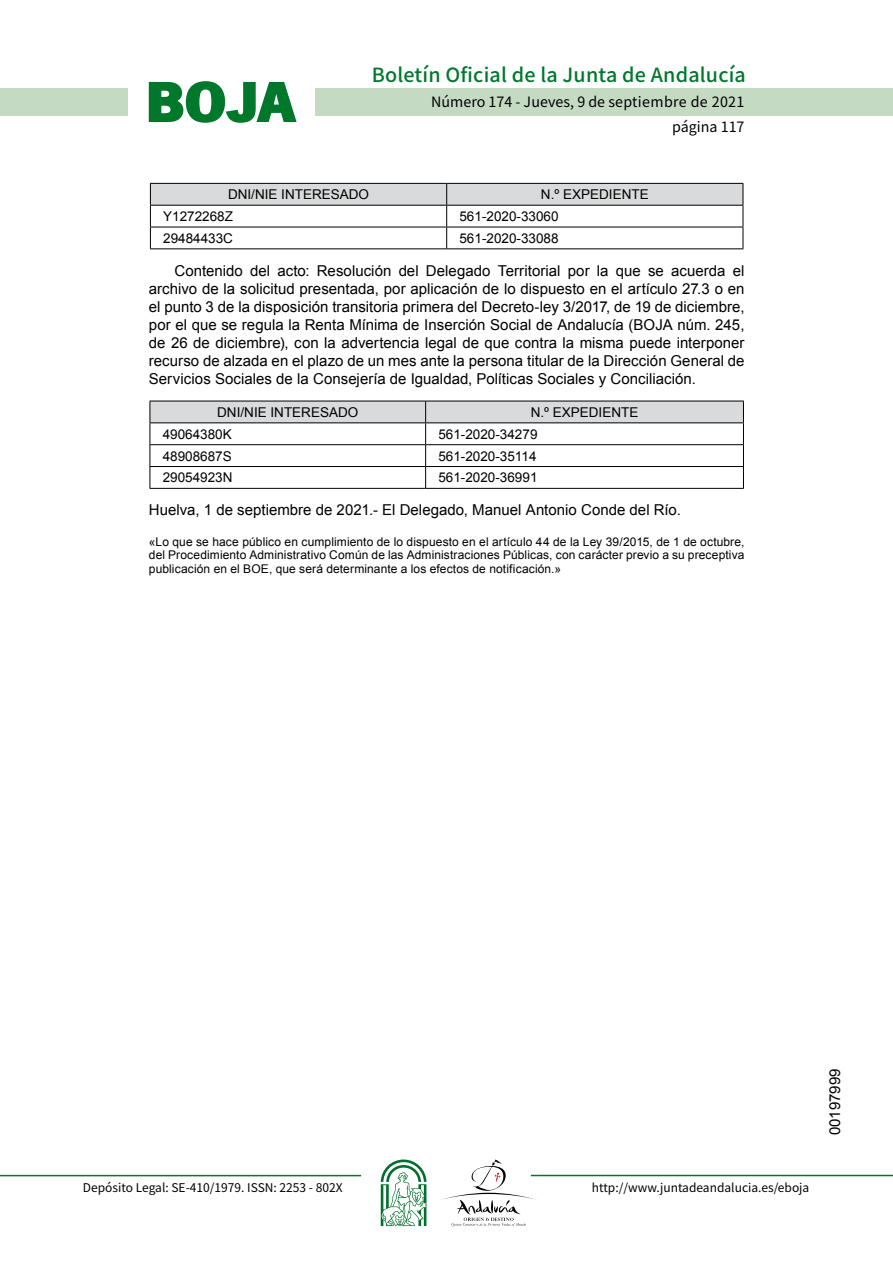
<style>
.page{position:relative;width:893px;height:1263px;background:#fff}
.page>*{position:absolute;margin:0;border:0;box-sizing:border-box;transform-origin:0 0}
.t1{font:700 57.75px "News Got T";color:#00782c;scale:1.14 1}
.t2{font:500 19.5px "Noto Sans HK";letter-spacing:.01em;color:#00782c}
.t3{font:15px/18px "Arial";color:#000;text-align:justify}
.t4{font:14.25px/24.5px "Noto Sans HK";color:#000;text-align:right}
.t5{font:13.5px "Arial";color:#000}
.t6{font:12px/13.5px "Arial";letter-spacing:.01em;color:#000;text-align:justify}
.t7{font:12px "Noto Sans HK";color:#000}
</style>
<div class="page">
<div style="left:315px;top:88px;width:577px;height:28px;background:#c5dac3"></div>
<div style="left:0;top:88px;width:128px;height:28px;background:#c5dac3"></div>
<hr style="left:0;top:1175px;width:361px;height:1px;background:#00782c">
<hr style="left:531px;top:1175px;width:361px;height:1px;background:#00782c">
<svg style="left:148px;top:81px;width:149px;height:42px"></svg>
<svg style="left:442px;top:1159px;width:100px;height:67px"></svg>
<svg style="left:381px;top:1160px;width:45px;height:66px"></svg>
<svg style="left:150px;top:183px;width:593px;height:65px"></svg>
<hr style="left:150px;top:248px;width:296px;height:1px;background:#000">
<hr style="left:446px;top:248px;width:297px;height:1px;background:#000">
<svg style="left:149px;top:401px;width:595px;height:87px"></svg>
<hr style="left:149px;top:488px;width:276px;height:1px;background:#000">
<hr style="left:425px;top:488px;width:318px;height:1px;background:#000">
<h1 class="t1" style="left:145px;top:68px;width:133px">BOJA</h1>
<h2 class="t2" style="left:372px;top:64px;width:375px">Boletín Oficial de la Junta de Andalucía</h2>
<p class="t4" style="left:431px;top:90px;width:315px">Número 174 - Jueves, 9 de septiembre de 2021 página 117</p>
<p class="t5" style="left:228px;top:186px;width:143px">DNI/NIE INTERESADO</p>
<p class="t5" style="left:541px;top:186px;width:109px">N.º EXPEDIENTE</p>
<p class="t5" style="left:163px;top:207px;width:71px">Y1272268Z</p>
<p class="t5" style="left:459px;top:207px;width:101px">561-2020-33060</p>
<p class="t5" style="left:163px;top:229px;width:71px">29484433C</p>
<p class="t5" style="left:459px;top:229px;width:101px">561-2020-33088</p>
<p class="t3" style="left:149px;top:262px;width:597px;text-indent:26px">Contenido del acto: Resolución del Delegado Territorial por la que se acuerda el archivo de la solicitud presentada, por aplicación de lo dispuesto en el artículo 27.3 o en el punto 3 de la disposición transitoria primera del Decreto-ley 3/2017, de 19 de diciembre, por el que se regula la Renta Mínima de Inserción Social de Andalucía (BOJA núm. 245, de 26 de diciembre), con la advertencia legal de que contra la misma puede interponer recurso de alzada en el plazo de un mes ante la persona titular de la Dirección General de Servicios Sociales de la Consejería de Igualdad, Políticas Sociales y Conciliación.</p>
<p class="t5" style="left:217px;top:403px;width:143px">DNI/NIE INTERESADO</p>
<p class="t5" style="left:530px;top:403px;width:109px">N.º EXPEDIENTE</p>
<p class="t5" style="left:163px;top:425px;width:71px">49064380K</p>
<p class="t5" style="left:438px;top:425px;width:101px">561-2020-34279</p>
<p class="t5" style="left:163px;top:447px;width:71px">48908687S</p>
<p class="t5" style="left:438px;top:447px;width:100px">561-2020-35114</p>
<p class="t5" style="left:163px;top:469px;width:71px">29054923N</p>
<p class="t5" style="left:438px;top:469px;width:101px">561-2020-36991</p>
<p class="t3" style="left:149px;top:501px;width:533px">Huelva, 1 de septiembre de 2021.- El Delegado, Manuel Antonio Conde del Río.</p>
<p class="t6" style="left:149px;top:535px;width:597px">«Lo que se hace público en cumplimiento de lo dispuesto en el artículo 44 de la Ley 39/2015, de 1 de octubre, del Procedimiento Administrativo Común de las Administraciones Públicas, con carácter previo a su preceptiva publicación en el BOE, que será determinante a los efectos de notificación.»</p>
<p class="t7" style="left:83px;top:1181px;width:261px">Depósito Legal: SE-410/1979. ISSN: 2253 - 802X</p>
<p class="t7" style="left:592px;top:1181px;width:219px">http://www.juntadeandalucia.es/eboja</p>
<p class="t3" style="left:826px;top:1135px;width:68px;rotate:-90deg">00197999</p>
</div>
